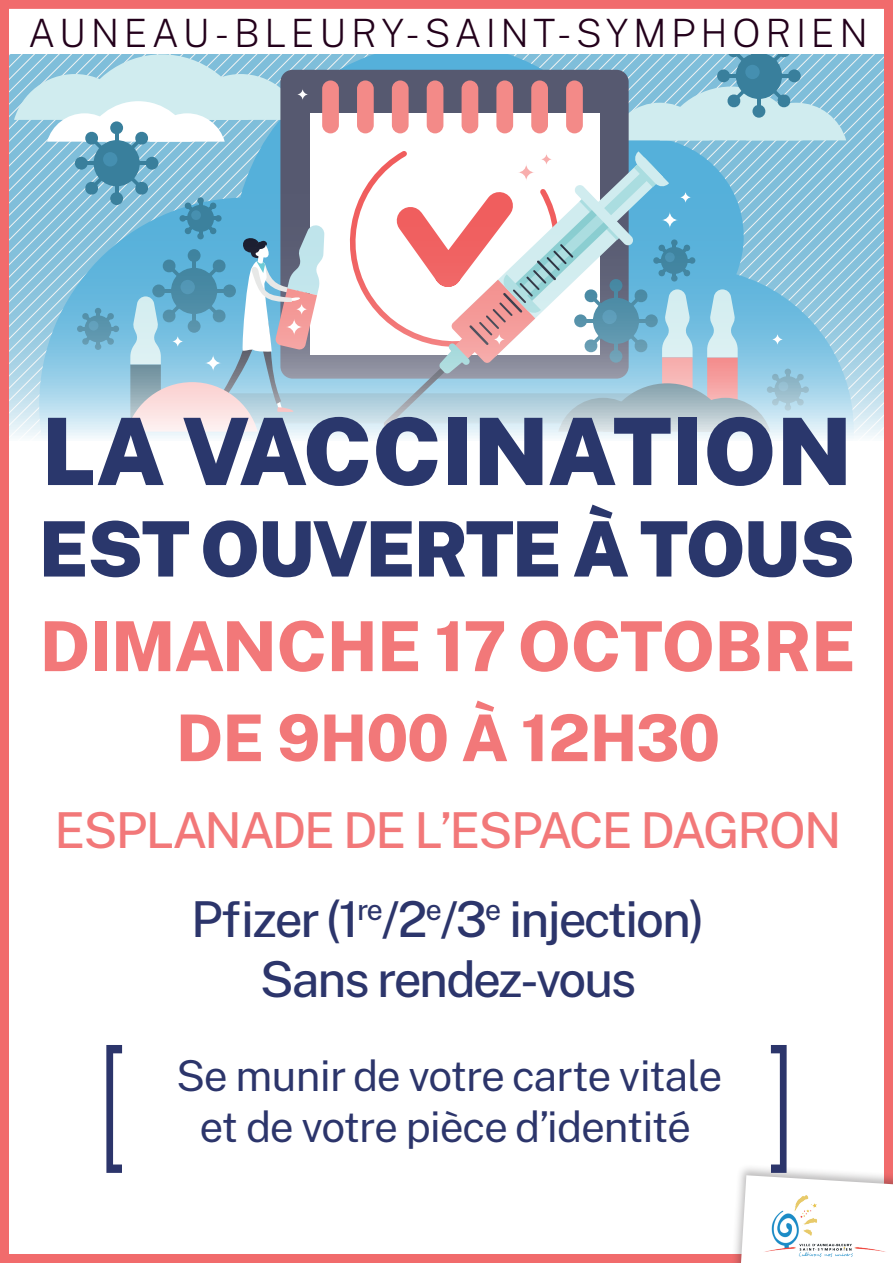
<style>
.page{position:relative;width:893px;height:1263px;background:#fff}
.page>*{position:absolute;margin:0;border:0;box-sizing:border-box;transform-origin:0 0}
.t1{font:144.75px "Public Sans";color:#2c356b;scale:.59 1}
.t2{font:900 93px "Public Sans";color:#2a376c}
.t3{font:900 76.5px "Public Sans";letter-spacing:-.03em;color:#2a376c}
.t4{font:800 69px "Public Sans";letter-spacing:-.01em;color:#f27879}
.t5{font:800 64.5px "Public Sans";letter-spacing:-.01em;color:#f27879}
.t6{font:500 49.5px/88.5px "Public Sans";letter-spacing:-.04em;color:#f27879;text-align:center}
.t7{font:500 49.5px "Public Sans";letter-spacing:-.04em;color:#2c356b}
.t8{font:42.6px/51.2px "Public Sans";letter-spacing:-.02em;color:#2c356b;text-align:center}
.t9{font:200 39px "Public Sans";letter-spacing:.12em;color:#23011b}
.s1{color:#2c356b}
</style>
<div class="page">
<svg style="left:10px;top:54px;width:873px;height:382px;background:#a0cee2"></svg>
<svg style="left:39px;top:54px;width:815px;height:384px;background:#9acde4"></svg>
<div style="left:207px;top:393px;width:478px;height:30px;background:linear-gradient(to bottom,#a1c6d7,#d0e3eb);border-radius:15px"></div>
<div style="left:280px;top:70px;width:349px;height:309px;background:#565970;border-radius:12px"></div>
<div style="left:310px;top:113px;width:289px;height:242px;background:#fff"></div>
<div style="left:322px;top:80px;width:17px;height:53px;background:#f38a88;border-radius:8px"></div>
<div style="left:357px;top:80px;width:17px;height:53px;background:#f38a88;border-radius:8px"></div>
<div style="left:392px;top:80px;width:17px;height:53px;background:#f38a88;border-radius:8px"></div>
<div style="left:427px;top:80px;width:16px;height:53px;background:#f38a88;border-radius:8px"></div>
<div style="left:462px;top:80px;width:16px;height:53px;background:#f38a88;border-radius:8px"></div>
<div style="left:496px;top:80px;width:17px;height:53px;background:#f38a88;border-radius:8px"></div>
<div style="left:531px;top:80px;width:17px;height:53px;background:#f38a88;border-radius:8px"></div>
<div style="left:566px;top:80px;width:17px;height:53px;background:#f38a88;border-radius:8px"></div>
<svg style="left:331px;top:178px;width:41px;height:188px"></svg>
<div style="left:110px;top:192px;width:13px;height:13px;background:#397f9c;border-radius:50%"></div>
<svg style="left:14px;top:54px;width:288px;height:141px"></svg>
<div style="left:103px;top:152px;width:14px;height:14px;background:#458fb0;border-radius:50%"></div>
<svg style="left:610px;top:54px;width:236px;height:86px;background:#9ac5d5"></svg>
<div style="left:745px;top:65px;width:15px;height:14px;background:#458fb0;border-radius:50%"></div>
<div style="left:197px;top:197px;width:7px;height:7px;background:#397f9c;border-radius:50%"></div>
<div style="left:95px;top:343px;width:6px;height:7px;background:#689db3;border-radius:50%"></div>
<svg style="left:77px;top:308px;width:42px;height:37px"></svg>
<div style="left:89px;top:321px;width:9px;height:9px;background:#63a1bd;border-radius:50%"></div>
<div style="left:802px;top:386px;width:7px;height:7px;background:#98bccb;border-radius:50%"></div>
<hr style="left:770px;top:388px;width:36px;height:3px;background:#397f9c">
<svg style="left:372px;top:151px;width:432px;height:281px"></svg>
<svg style="left:126px;top:202px;width:198px;height:230px;background:#95bcd2"></svg>
<svg style="left:286px;top:319px;width:17px;height:16px"></svg>
<svg style="left:205px;top:355px;width:17px;height:16px"></svg>
<svg style="left:661px;top:212px;width:17px;height:16px"></svg>
<svg style="left:518px;top:164px;width:17px;height:17px"></svg>
<svg style="left:296px;top:303px;width:12px;height:12px"></svg>
<svg style="left:297px;top:89px;width:12px;height:11px"></svg>
<svg style="left:172px;top:335px;width:12px;height:12px"></svg>
<svg style="left:772px;top:333px;width:11px;height:12px"></svg>
<svg style="left:680px;top:191px;width:11px;height:12px"></svg>
<svg style="left:540px;top:153px;width:12px;height:12px"></svg>
<svg style="left:493px;top:333px;width:12px;height:12px"></svg>
<div style="left:0;top:0;width:893px;height:1263px;border:9px solid #f16b6c"></div>
<div style="left:729px;top:1164px;width:164px;height:99px;background:#231f20;opacity:.31"></div>
<svg style="left:741px;top:1045px;width:152px;height:218px"></svg>
<p class="t9" style="left:28px;top:4px;width:841px">AUNEAU-BLEURY-SAINT-SYMPHORIEN</p>
<h2 class="t2" style="left:41px;top:376px;width:812px">LA VACCINATION</h2>
<h3 class="t3" style="left:39px;top:487px;width:818px">EST OUVERTE À TOUS</h3>
<h3 class="t4" style="left:40px;top:591px;width:818px">DIMANCHE 17 OCTOBRE</h3>
<h3 class="t5" style="left:176px;top:686px;width:545px">DE 9H00 À 12H30</h3>
<p class="t6" style="left:54px;top:784px;width:788px">ESPLANADE DE L’ESPACE DAGRON<br><span class="s1">Pfizer (1</span><sup>re</sup><span class="s1">/2</span><sup>e</sup><span class="s1">/3</span><sup>e</sup> <span class="s1">injection)</span></p>
<p class="t7" style="left:260px;top:941px;width:378px">Sans rendez-vous</p>
<h1 class="t1" style="left:99px;top:986px;width:45px">[</h1>
<p class="t8" style="left:176px;top:1047px;width:548px">Se munir de votre carte vitale et de votre pièce d’identité</p>
</div>
